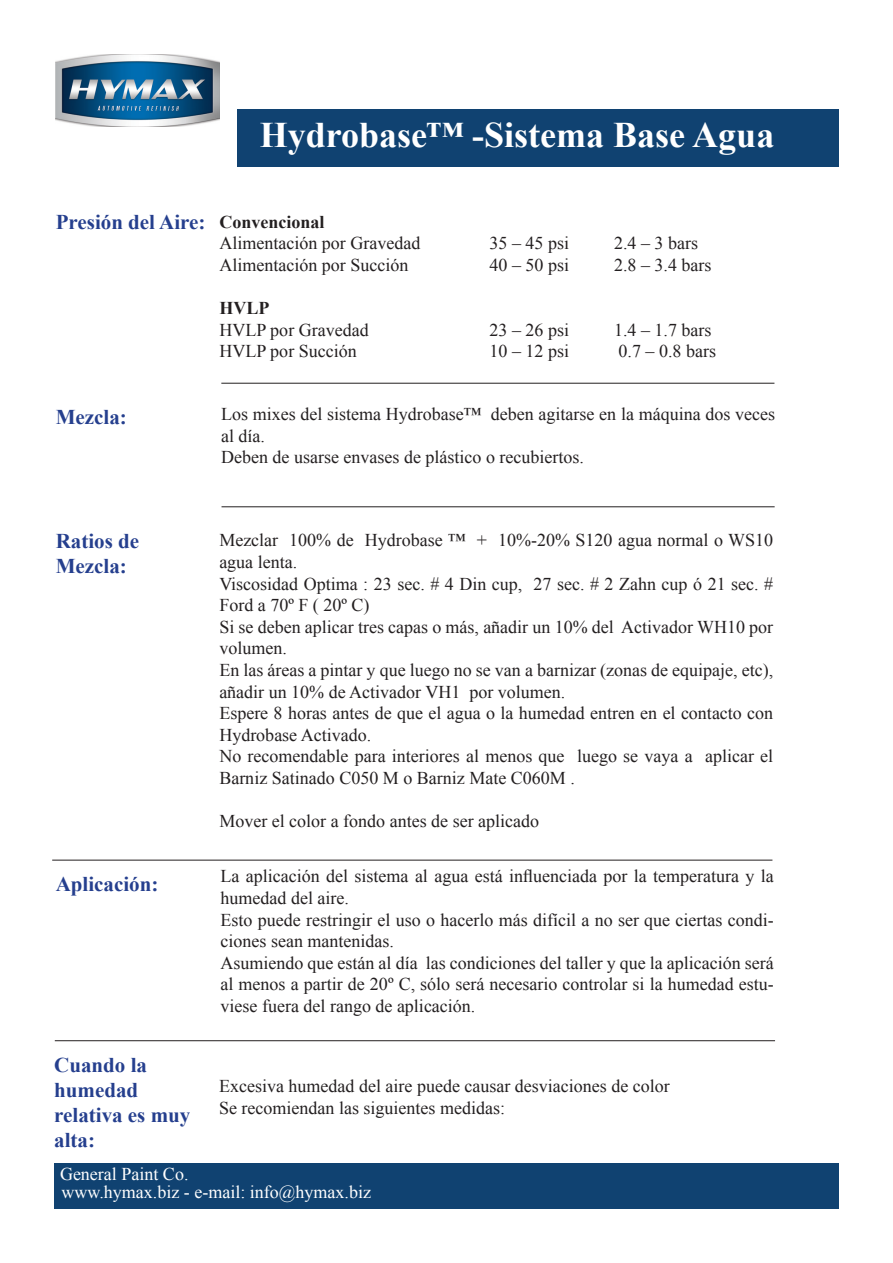
<style>
.page{position:relative;width:893px;height:1263px;background:#fff}
.page>*{position:absolute;margin:0;border:0;box-sizing:border-box;transform-origin:0 0}
.t1{font:700 36px "Times New Roman";color:#fff}
.t2{font:700 21px/25.2px "Times New Roman";color:#253f8e}
.t3{font:18px/21.6px "Times New Roman";color:#231f20}
.t4{font:18px "Times New Roman";color:#fff}
.t5{font:700 18px "Times New Roman";color:#231f20}
</style>
<div class="page">
<div style="left:54px;top:1163px;width:785px;height:46px;background:#104271"></div>
<div style="left:238px;top:109px;width:601px;height:58px;background:#104271"></div>
<hr style="left:52px;top:860px;width:720px;height:1px;background:#231f20">
<hr style="left:221px;top:383px;width:553px;height:1px;background:#231f20">
<hr style="left:222px;top:506px;width:553px;height:1px;background:#231f20">
<hr style="left:55px;top:1040px;width:720px;height:1px;background:#231f20">
<img style="left:56px;top:54px;width:164px;height:72px">
<p class="t1" style="left:260px;top:110px;width:516px">Hydrobase™ -Sistema Base Agua</p>
<p class="t2" style="left:56px;top:209px;width:151px">Presión del Aire:</p>
<p class="t5" style="left:219px;top:209px;width:107px">Convencional</p>
<p class="t3" style="left:219px;top:232px;width:202px">Alimentación por Gravedad</p>
<p class="t3" style="left:489px;top:232px;width:81px">35 – 45 psi</p>
<p class="t3" style="left:614px;top:232px;width:85px">2.4 – 3 bars</p>
<p class="t3" style="left:219px;top:254px;width:190px">Alimentación por Succión</p>
<p class="t3" style="left:489px;top:254px;width:81px">40 – 50 psi</p>
<p class="t3" style="left:614px;top:254px;width:99px">2.8 – 3.4 bars</p>
<p class="t5" style="left:219px;top:296px;width:52px">HVLP</p>
<p class="t3" style="left:219px;top:319px;width:151px">HVLP por Gravedad</p>
<p class="t3" style="left:489px;top:319px;width:81px">23 – 26 psi</p>
<p class="t3" style="left:614px;top:319px;width:99px">1.4 – 1.7 bars</p>
<p class="t3" style="left:219px;top:340px;width:139px">HVLP por Succión</p>
<p class="t3" style="left:489px;top:340px;width:81px">10 – 12 psi</p>
<p class="t3" style="left:618px;top:340px;width:99px">0.7 – 0.8 bars</p>
<p class="t2" style="left:56px;top:403px;width:73px">Mezcla:</p>
<p class="t3" style="left:221px;top:403px;width:555px">Los mixes del sistema Hydrobase™ deben agitarse en la máquina dos veces al día.</p>
<p class="t3" style="left:221px;top:446px;width:364px">Deben de usarse envases de plástico o recubiertos.</p>
<p class="t2" style="left:56px;top:527px;width:85px">Ratios de</p>
<p class="t2" style="left:56px;top:553px;width:73px">Mezcla:</p>
<p class="t2" style="left:56px;top:870px;width:104px">Aplicación:</p>
<p class="t2" style="left:54px;top:1051px;width:94px">Cuando la humedad</p>
<p class="t2" style="left:54px;top:1102px;width:138px">relativa es muy alta:</p>
<p class="t3" style="left:219px;top:529px;width:555px">Mezclar 100% de Hydrobase ™ + 10%-20% S120 agua normal o WS10 agua lenta.</p>
<p class="t3" style="left:219px;top:572px;width:555px">Viscosidad Optima : 23 sec. # 4 Din cup, 27 sec. # 2 Zahn cup ó 21 sec. #<br>Ford a 70º F ( 20º C)</p>
<p class="t3" style="left:219px;top:616px;width:555px">Si se deben aplicar tres capas o más, añadir un 10% del Activador WH10 por volumen.</p>
<p class="t3" style="left:219px;top:659px;width:555px">En las áreas a pintar y que luego no se van a barnizar (zonas de equipaje, etc), añadir un 10% de Activador VH1 por volumen.</p>
<p class="t3" style="left:219px;top:702px;width:555px">Espere 8 horas antes de que el agua o la humedad entren en el contacto con<br>Hydrobase Activado.</p>
<p class="t3" style="left:219px;top:745px;width:555px">No recomendable para interiores al menos que luego se vaya a aplicar el<br>Barniz Satinado C050 M o Barniz Mate C060M .</p>
<p class="t3" style="left:219px;top:810px;width:321px">Mover el color a fondo antes de ser aplicado</p>
<p class="t3" style="left:221px;top:865px;width:555px">La aplicación del sistema al agua está influenciada por la temperatura y la humedad del aire.</p>
<p class="t3" style="left:221px;top:908px;width:555px">Esto puede restringir el uso o hacerlo más difícil a no ser que ciertas condi&shy;ciones sean mantenidas.</p>
<p class="t3" style="left:221px;top:952px;width:555px;text-align:justify">Asumiendo que están al día las condiciones del taller y que la aplicación será al menos a partir de 20º C, sólo será necesario controlar si la humedad estu&shy;viese fuera del rango de aplicación.</p>
<p class="t3" style="left:219px;top:1075px;width:452px">Excesiva humedad del aire puede causar desviaciones de color</p>
<p class="t3" style="left:219px;top:1097px;width:287px">Se recomiendan las siguientes medidas:</p>
<p class="t4" style="left:60px;top:1162px;width:130px">General Paint Co.</p>
<p class="t4" style="left:62px;top:1180px;width:311px">www.hymax.biz - e-mail: info@hymax.biz</p>
</div>
